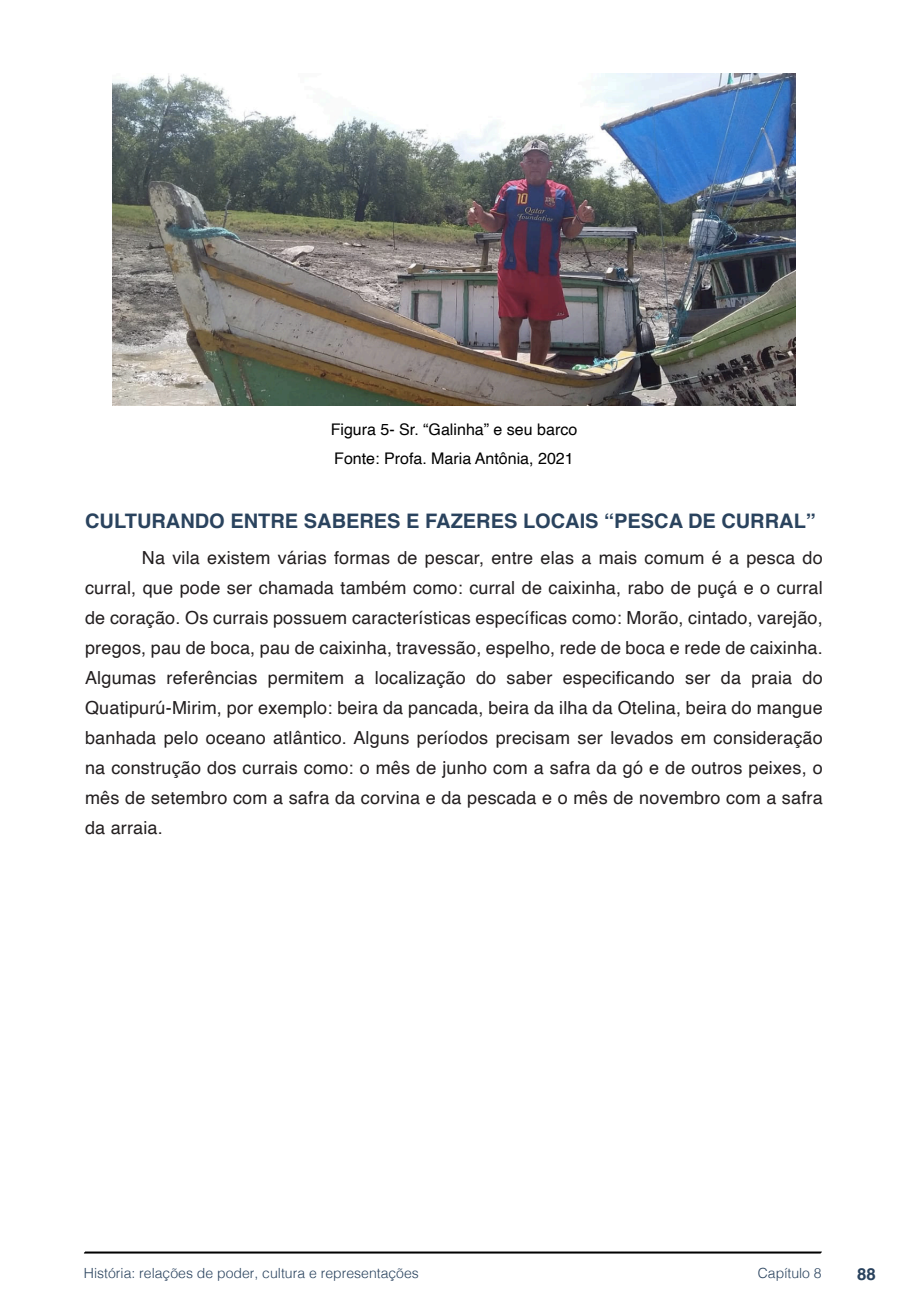
<style>
.page{position:relative;width:908px;height:1304px;background:#fff}
.page>*{position:absolute;margin:0;border:0;box-sizing:border-box;transform-origin:0 0}
.TITULOS{font:700 20px "Helvetica";color:#2a435e}
.txt{font:18px/30px "Helvetica";letter-spacing:.01em;color:#231f20;text-align:justify}
.t1{font:700 16.8px "Helvetica";color:#2a435e}
.imagens_graf_tab{font:16px "Helvetica";color:#000}
.t2{font:300 14px "Helvetica";color:#2a435e}
</style>
<div class="page">
<svg style="left:84px;top:1251px;width:737px;height:3px;background:#515151"></svg>
<img style="left:112px;top:74px;width:683px;height:332px">
<p class="imagens_graf_tab" style="left:330px;top:417px;width:248px">Figura 5- Sr. “Galinha” e seu barco</p>
<p class="imagens_graf_tab" style="left:334px;top:446px;width:241px">Fonte: Profa. Maria Antônia, 2021</p>
<p class="TITULOS" style="left:85px;top:509px;width:732px">CULTURANDO ENTRE SABERES E FAZERES LOCAIS “PESCA DE CURRAL”</p>
<p class="txt" style="left:85px;top:543px;width:738px;text-indent:57px">Na vila existem várias formas de pescar, entre elas a mais comum é a pesca do curral, que pode ser chamada também como: curral de caixinha, rabo de puçá e o curral de coração. Os currais possuem características específicas como: Morão, cintado, varejão, pregos, pau de boca, pau de caixinha, travessão, espelho, rede de boca e rede de caixinha.<br>Algumas referências permitem a localização do saber especificando ser da praia do Quatipurú-Mirim, por exemplo: beira da pancada, beira da ilha da Otelina, beira do mangue banhada pelo oceano atlântico. Alguns períodos precisam ser levados em consideração na construção dos currais como: o mês de junho com a safra da gó e de outros peixes, o mês de setembro com a safra da corvina e da pescada e o mês de novembro com a safra da arraia.</p>
<p class="t2" style="left:84px;top:1261px;width:336px">História: relações de poder, cultura e representações</p>
<p class="t2" style="left:757px;top:1261px;width:65px">Capítulo 8</p>
<p class="t1" style="left:856px;top:1264px;width:20px">88</p>
</div>
